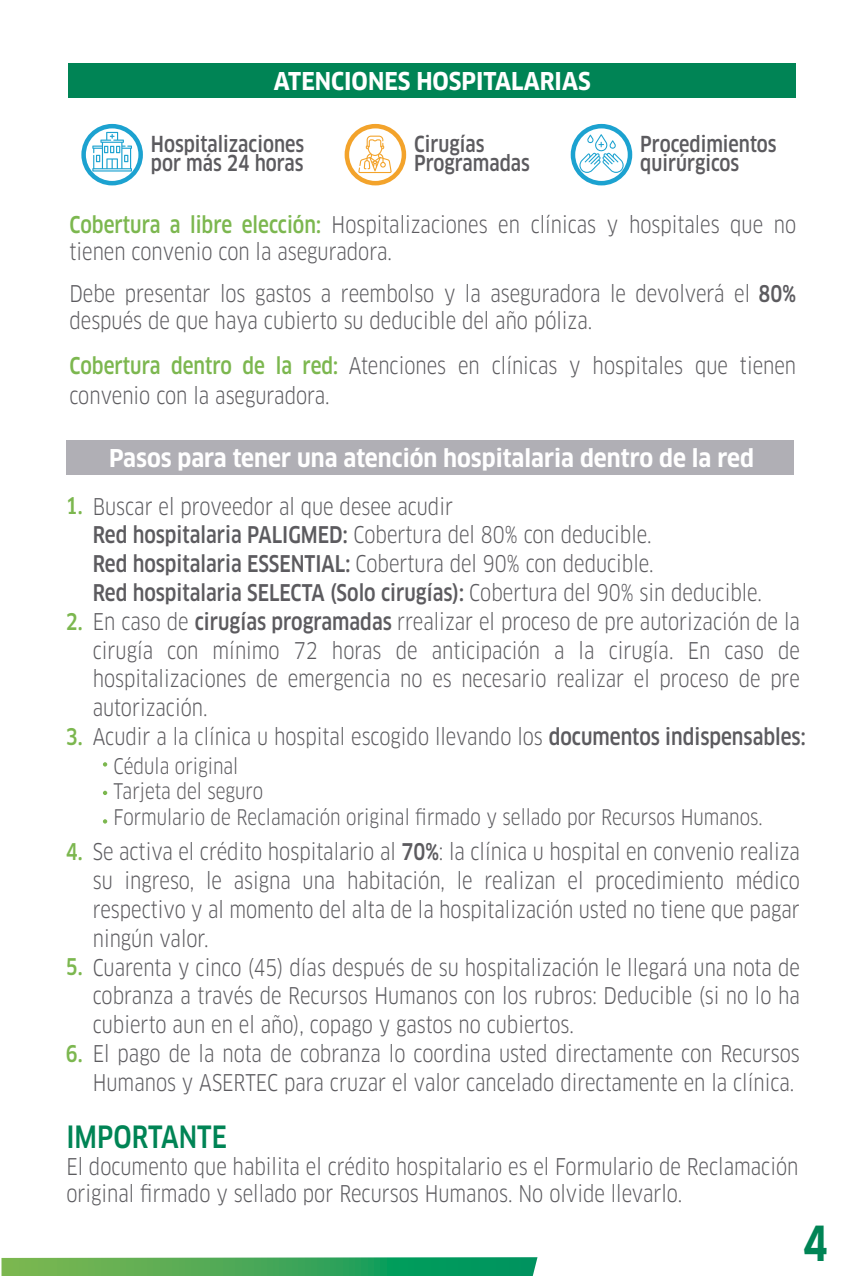
<style>
.page{position:relative;width:851px;height:1276px;background:#fff}
.page>*{position:absolute;margin:0;border:0;box-sizing:border-box;transform-origin:0 0}
.t1{font:700 condensed 47.1px "Clan OT";color:#008455;scale:.9 1}
.t2{font:500 condensed 30px "Clan OT";color:#008455;scale:.9 1}
.t3{font:700 condensed 24px "Clan OT";color:#fff}
.t4{font:condensed 22.5px/28.8px "Clan OT";color:#5c5b5f;scale:.9 1}
.t5{font:500 condensed 22.5px "Clan OT";color:#7cb74f;scale:.9 1}
.t6{font:500 condensed 21.6px/18.9px "Clan OT";color:#5c5b5f;scale:.9 1}
.t7{font:condensed 21px/25.2px "Clan OT";color:#5c5b5f;scale:.9 1}
.s1{font-weight:500;color:#7cb74f}
.s2{font-weight:500}
</style>
<div class="page">
<svg style="left:1px;top:1257px;width:536px;height:19px;background:#42a85d"></svg>
<div style="left:69px;top:64px;width:727px;height:34px;background:#008455"></div>
<div style="left:66px;top:441px;width:727px;height:34px;background:#b0afb5"></div>
<div style="left:81px;top:124px;width:62px;height:61px;border:4px solid #1ca2d0;border-radius:50%"></div>
<svg style="left:92px;top:132px;width:40px;height:39px"></svg>
<div style="left:344px;top:124px;width:62px;height:61px;border:4px solid #f3a32b;border-radius:50%"></div>
<svg style="left:358px;top:136px;width:33px;height:37px"></svg>
<div style="left:570px;top:124px;width:62px;height:61px;border:4px solid #1ca2d0;border-radius:50%"></div>
<svg style="left:579px;top:134px;width:44px;height:39px"></svg>
<svg style="left:103px;top:762px;width:4px;height:4px"></svg>
<svg style="left:103px;top:790px;width:4px;height:5px"></svg>
<svg style="left:103px;top:819px;width:4px;height:4px"></svg>
<p class="t3" style="left:274px;top:67px;width:318px">ATENCIONES HOSPITALARIAS</p>
<p class="t6" style="left:151px;top:134px;width:172px">Hospitalizaciones por más 24 horas</p>
<p class="t6" style="left:414px;top:134px;width:130px">Cirugías<br>Programadas</p>
<p class="t6" style="left:640px;top:134px;width:153px">Procedimientos quirúrgicos</p>
<p class="t4" style="left:69px;top:211px;width:808px;line-height:27px"><span class="s1">Cobertura a libre elección:</span> Hospitalizaciones en clínicas y hospitales que no tienen convenio con la aseguradora.</p>
<p class="t4" style="left:69px;top:280px;width:808px;line-height:27px">Debe presentar los gastos a reembolso y la aseguradora le devolverá el <span class="s2">80% </span>después de que haya cubierto su deducible del año póliza.</p>
<p class="t4" style="left:69px;top:350px;width:808px;line-height:30px"><span class="s1">Cobertura dentro de la red:</span> Atenciones en clínicas y hospitales que tienen convenio con la aseguradora.</p>
<p class="t5" style="left:66px;top:493px;width:20px">1.</p>
<p class="t5" style="left:66px;top:608px;width:20px">2.</p>
<p class="t5" style="left:66px;top:723px;width:20px">3.</p>
<p class="t5" style="left:66px;top:838px;width:20px">4.</p>
<p class="t5" style="left:66px;top:954px;width:20px">5.</p>
<p class="t5" style="left:66px;top:1040px;width:20px">6.</p>
<p class="t3" style="left:109px;top:444px;width:646px">Pasos para tener una atención hospitalaria dentro de la red</p>
<p class="t4" style="left:93px;top:492px;width:793px">Buscar el proveedor al que desee acudir<br><span class="s2">Red hospitalaria PALIGMED:</span> Cobertura del 80% con deducible.<br><span class="s2">Red hospitalaria ESSENTIAL:</span> Cobertura del 90% con deducible.<br><span class="s2">Red hospitalaria SELECTA (Solo cirugías):</span> Cobertura del 90% sin deducible.<br>En caso de <span class="s2">cirugías programadas</span> rrealizar el proceso de pre autorización de la cirugía con mínimo 72 horas de anticipación a la cirugía. En caso de hospitalizaciones de emergencia no es necesario realizar el proceso de pre autorización.<br>Acudir a la clínica u hospital escogido llevando los <span class="s2">documentos indispensables:</span></p>
<p class="t7" style="left:114px;top:754px;width:722px">Cédula original<br>Tarjeta del seguro<br>Formulario de Reclamación original firmado y sellado por Recursos Humanos.</p>
<p class="t4" style="left:93px;top:837px;width:787px">Se activa el crédito hospitalario al <span class="s2">70%</span>: la clínica u hospital en convenio realiza su ingreso, le asigna una habitación, le realizan el procedimiento médico respectivo y al momento del alta de la hospitalización usted no tiene que pagar ningún valor.<br>Cuarenta y cinco (45) días después de su hospitalización le llegará una nota de cobranza a través de Recursos Humanos con los rubros: Deducible (si no lo ha cubierto aun en el año), copago y gastos no cubiertos.<br>El pago de la nota de cobranza lo coordina usted directamente con Recursos Humanos y ASERTEC para cruzar el valor cancelado directamente en la clínica.</p>
<h2 class="t2" style="left:66px;top:1120px;width:180px">IMPORTANTE</h2>
<p class="t4" style="left:66px;top:1153px;width:814px;line-height:27px">El documento que habilita el crédito hospitalario es el Formulario de Reclamación original firmado y sellado por Recursos Humanos. No olvide llevarlo.</p>
<h1 class="t1" style="left:802px;top:1216px;width:29px">4</h1>
</div>
